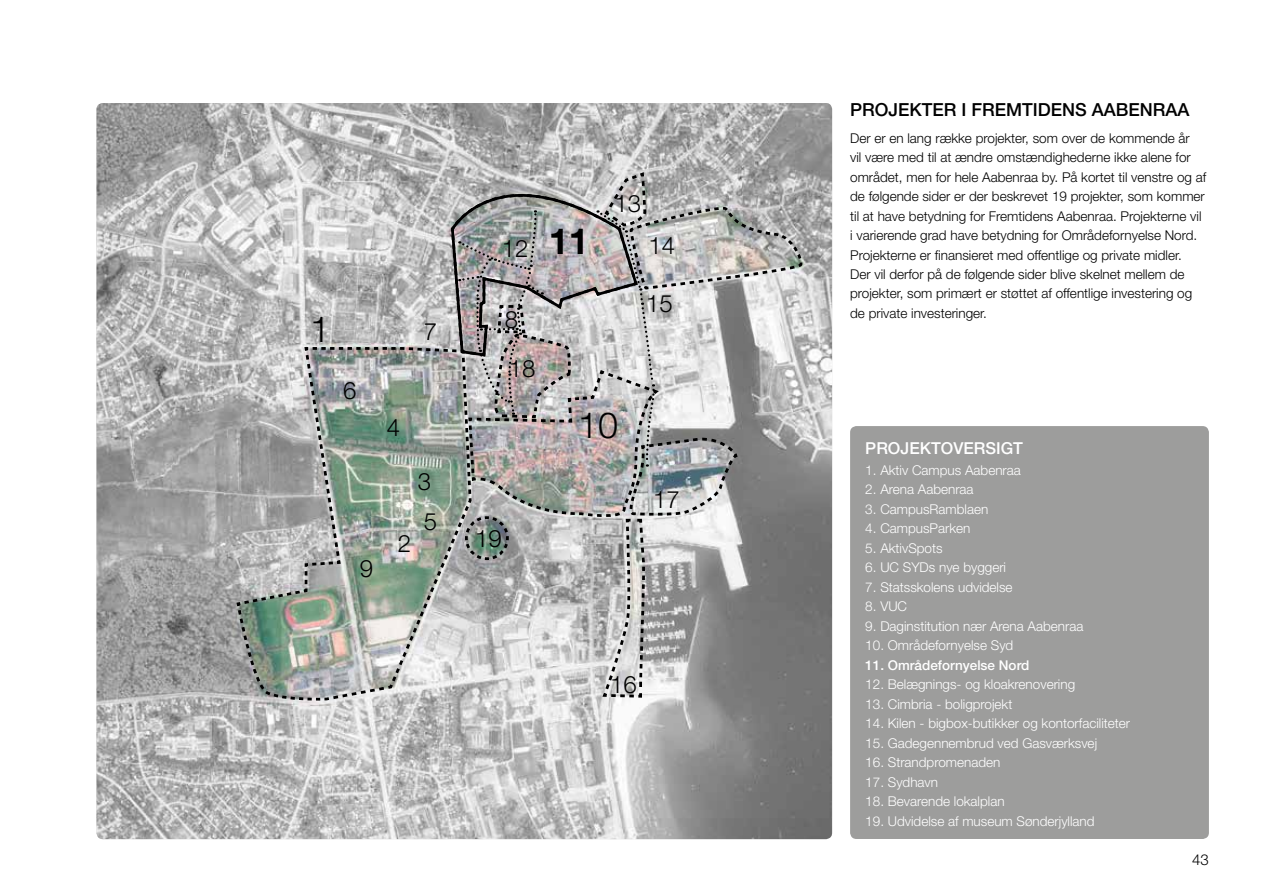
<style>
.page{position:relative;width:1263px;height:893px;background:#fff}
.page>*{position:absolute;margin:0;border:0;box-sizing:border-box;transform-origin:0 0}
.t1{font:300 36px "Helvetica Neue LT Std";color:#000}
.t2{font:700 36px "Helvetica Neue LT Std";color:#000}
.t3{font:300 24px "Helvetica Neue LT Std";color:#000}
.t4{font:500 18px "Helvetica Neue LT Std";color:#000}
.t5{font:500 16.5px "Helvetica Neue LT Std";color:#fff}
.t6{font:300 15px "Helvetica Neue LT Std";color:#000}
.t7{font:300 13.5px/19.5px "Helvetica Neue LT Std";color:#000}
.t8{font:300 13.5px "Helvetica Neue LT Std";color:#fff}
.t9{font:500 13.5px "Helvetica Neue LT Std";color:#fff}
</style>
<div class="page">
<div style="left:850px;top:426px;width:359px;height:413px;background:#9d9d9c;border-radius:6px"></div>
<img style="left:97px;top:103px;width:735px;height:736px">
<svg style="left:236px;top:153px;width:567px;height:549px;background:#afb0af"></svg>
<h1 class="t1" style="left:310px;top:307px;width:22px">1</h1>
<h2 class="t3" style="left:424px;top:316px;width:15px">7</h2>
<h2 class="t3" style="left:343px;top:376px;width:15px">6</h2>
<h2 class="t3" style="left:360px;top:554px;width:15px">9</h2>
<h2 class="t3" style="left:387px;top:413px;width:15px">4</h2>
<h2 class="t3" style="left:418px;top:467px;width:15px">3</h2>
<h2 class="t3" style="left:398px;top:528px;width:15px">2</h2>
<h2 class="t3" style="left:424px;top:507px;width:15px">5</h2>
<h2 class="t3" style="left:502px;top:234px;width:28px">12</h2>
<h2 class="t3" style="left:505px;top:304px;width:15px">8</h2>
<h2 class="t3" style="left:509px;top:354px;width:28px">18</h2>
<h1 class="t2" style="left:549px;top:219px;width:42px">11</h1>
<h2 class="t3" style="left:615px;top:189px;width:28px">13</h2>
<h2 class="t3" style="left:648px;top:231px;width:28px">14</h2>
<h2 class="t3" style="left:646px;top:289px;width:28px">15</h2>
<h1 class="t1" style="left:578px;top:403px;width:42px">10</h1>
<h2 class="t3" style="left:475px;top:524px;width:28px">19</h2>
<h2 class="t3" style="left:653px;top:485px;width:28px">17</h2>
<h2 class="t3" style="left:610px;top:669px;width:28px">16</h2>
<h3 class="t4" style="left:850px;top:99px;width:341px">PROJEKTER I FREMTIDENS AABENRAA</h3>
<p class="t7" style="left:850px;top:128px;width:358px">Der er en lang række projekter, som over de kommende år<br>vil være med til at ændre omstændighederne ikke alene for området, men for hele Aabenraa by. På kortet til venstre og af de følgende sider er der beskrevet 19 projekter, som kommer til at have betydning for Fremtidens Aabenraa. Projekterne vil i varierende grad have betydning for Områdefornyelse Nord.<br>Projekterne er finansieret med offentlige og private midler.<br>Der vil derfor på de følgende sider blive skelnet mellem de projekter, som primært er støttet af offentlige investering og de private investeringer.</p>
<p class="t5" style="left:865px;top:438px;width:159px">PROJEKTOVERSIGT</p>
<p class="t8" style="left:865px;top:462px;width:157px">1. Aktiv Campus Aabenraa</p>
<p class="t8" style="left:865px;top:481px;width:110px">2. Arena Aabenraa</p>
<p class="t8" style="left:865px;top:501px;width:125px">3. CampusRamblaen</p>
<p class="t8" style="left:865px;top:520px;width:107px">4. CampusParken</p>
<p class="t8" style="left:865px;top:540px;width:79px">5. AktivSpots</p>
<p class="t8" style="left:865px;top:559px;width:142px">6. UC SYDs nye byggeri</p>
<p class="t8" style="left:865px;top:579px;width:149px">7. Statsskolens udvidelse</p>
<p class="t8" style="left:865px;top:598px;width:43px">8. VUC</p>
<p class="t8" style="left:865px;top:618px;width:220px">9. Daginstitution nær Arena Aabenraa</p>
<p class="t8" style="left:865px;top:637px;width:150px">10. Områdefornyelse Syd</p>
<p class="t9" style="left:865px;top:657px;width:166px">11. Områdefornyelse Nord</p>
<p class="t8" style="left:865px;top:676px;width:211px">12. Belægnings- og kloakrenovering</p>
<p class="t8" style="left:865px;top:696px;width:149px">13. Cimbria - boligprojekt</p>
<p class="t8" style="left:865px;top:715px;width:266px">14. Kilen - bigbox-butikker og kontorfaciliteter</p>
<p class="t8" style="left:865px;top:735px;width:233px">15. Gadegennembrud ved Gasværksvej</p>
<p class="t8" style="left:865px;top:754px;width:137px">16. Strandpromenaden</p>
<p class="t8" style="left:865px;top:774px;width:74px">17. Sydhavn</p>
<p class="t8" style="left:865px;top:793px;width:141px">18. Bevarende lokalplan</p>
<p class="t8" style="left:865px;top:813px;width:231px">19. Udvidelse af museum Sønderjylland</p>
<p class="t6" style="left:1192px;top:850px;width:18px">43</p>
</div>
